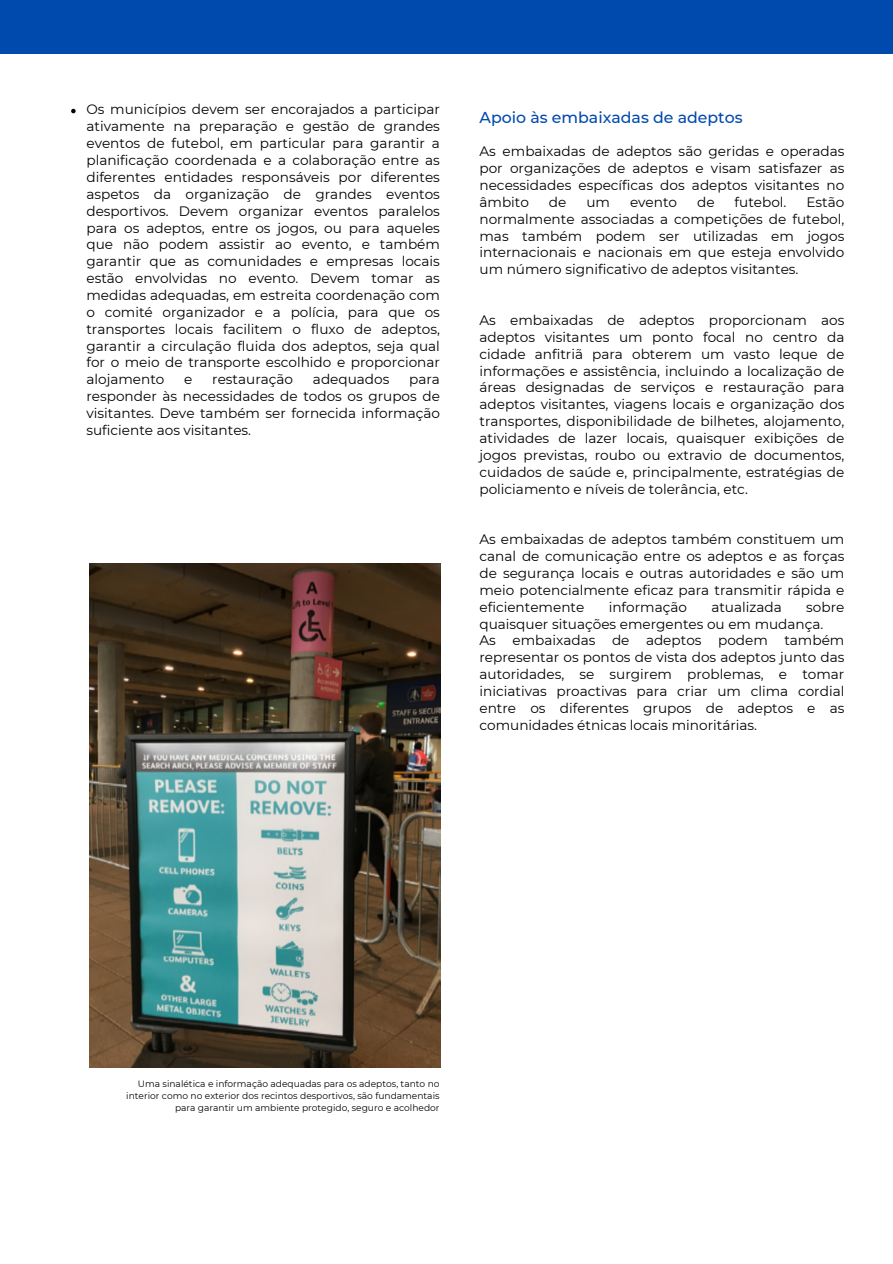
<style>
.page{position:relative;width:893px;height:1264px;background:#fff}
.page>*{position:absolute;margin:0;border:0;box-sizing:border-box;transform-origin:0 0}
.t1{font:500 15.75px "Montserrat";color:#004aad}
.t2{font:13.65px/16.8px "Montserrat";color:#000;text-align:justify}
.t3{font:9.15px/12.1px "Montserrat";color:#000;text-align:right}
</style>
<div class="page">
<div style="left:0;top:0;width:892px;height:53px;background:#004aad"></div>
<img style="left:89px;top:563px;width:351px;height:504px">
<svg style="left:71px;top:109px;width:5px;height:4px"></svg>
<p class="t2" style="left:86px;top:101px;width:355px">Os municípios devem ser encorajados a participar ativamente na preparação e gestão de grandes eventos de futebol, em particular para garantir a planificação coordenada e a colaboração entre as diferentes entidades responsáveis por diferentes aspetos da organização de grandes eventos desportivos. Devem organizar eventos paralelos para os adeptos, entre os jogos, ou para aqueles que não podem assistir ao evento, e também garantir que as comunidades e empresas locais estão envolvidas no evento. Devem tomar as medidas adequadas, em estreita coordenação com o comité organizador e a polícia, para que os transportes locais facilitem o fluxo de adeptos, garantir a circulação fluida dos adeptos, seja qual for o meio de transporte escolhido e proporcionar alojamento</p>
<p class="t2" style="left:184px;top:371px;width:10px">e</p>
<p class="t2" style="left:212px;top:371px;width:82px">restauração</p>
<p class="t2" style="left:313px;top:371px;width:78px">adequados</p>
<p class="t2" style="left:86px;top:371px;width:355px;text-indent:323px">para responder às necessidades de todos os grupos de visitantes. Deve também ser fornecida informação suficiente aos visitantes.</p>
<p class="t1" style="left:479px;top:108px;width:265px">Apoio às embaixadas de adeptos</p>
<p class="t2" style="left:479px;top:143px;width:366px">As embaixadas de adeptos são geridas e operadas por organizações de adeptos e visam satisfazer as necessidades específicas dos adeptos visitantes no âmbito</p>
<p class="t2" style="left:549px;top:193px;width:19px">de</p>
<p class="t2" style="left:586px;top:193px;width:25px">um</p>
<p class="t2" style="left:630px;top:193px;width:49px">evento</p>
<p class="t2" style="left:697px;top:193px;width:19px">de</p>
<p class="t2" style="left:734px;top:193px;width:53px">futebol.</p>
<p class="t2" style="left:479px;top:193px;width:366px;text-indent:327px">Estão normalmente associadas a competições de futebol, mas também podem ser utilizadas em jogos internacionais e nacionais em que esteja envolvido um número significativo de adeptos visitantes.</p>
<p class="t2" style="left:479px;top:311px;width:366px">As embaixadas de adeptos proporcionam aos adeptos visitantes um ponto focal no centro da cidade anfitriã para obterem um vasto leque de informações e assistência, incluindo a localização de áreas designadas de serviços e restauração para adeptos visitantes, viagens locais e organização dos transportes, disponibilidade de bilhetes, alojamento, atividades de lazer locais, quaisquer exibições de jogos previstas, roubo ou extravio de documentos, cuidados de saúde e, principalmente, estratégias de policiamento e níveis de tolerância, etc.</p>
<p class="t2" style="left:479px;top:531px;width:366px">As embaixadas de adeptos também constituem um canal de comunicação entre os adeptos e as forças de segurança locais e outras autoridades e são um meio potencialmente eficaz para transmitir rápida e eficientemente</p>
<p class="t2" style="left:608px;top:598px;width:80px">informação</p>
<p class="t2" style="left:711px;top:598px;width:72px">atualizada</p>
<p class="t2" style="left:479px;top:598px;width:366px;text-indent:327px">sobre quaisquer situações emergentes ou em mudança.</p>
<p class="t2" style="left:479px;top:632px;width:366px">As embaixadas de adeptos podem também representar os pontos de vista dos adeptos junto das autoridades, se surgirem problemas, e tomar iniciativas proactivas para criar um clima cordial entre os diferentes grupos de adeptos e as comunidades étnicas locais minoritárias.</p>
<p class="t3" style="left:126px;top:1077px;width:315px">Uma sinalética e informação adequadas para os adeptos, tanto no interior como no exterior dos recintos desportivos, são fundamentais para garantir um ambiente protegido, seguro e acolhedor</p>
</div>
